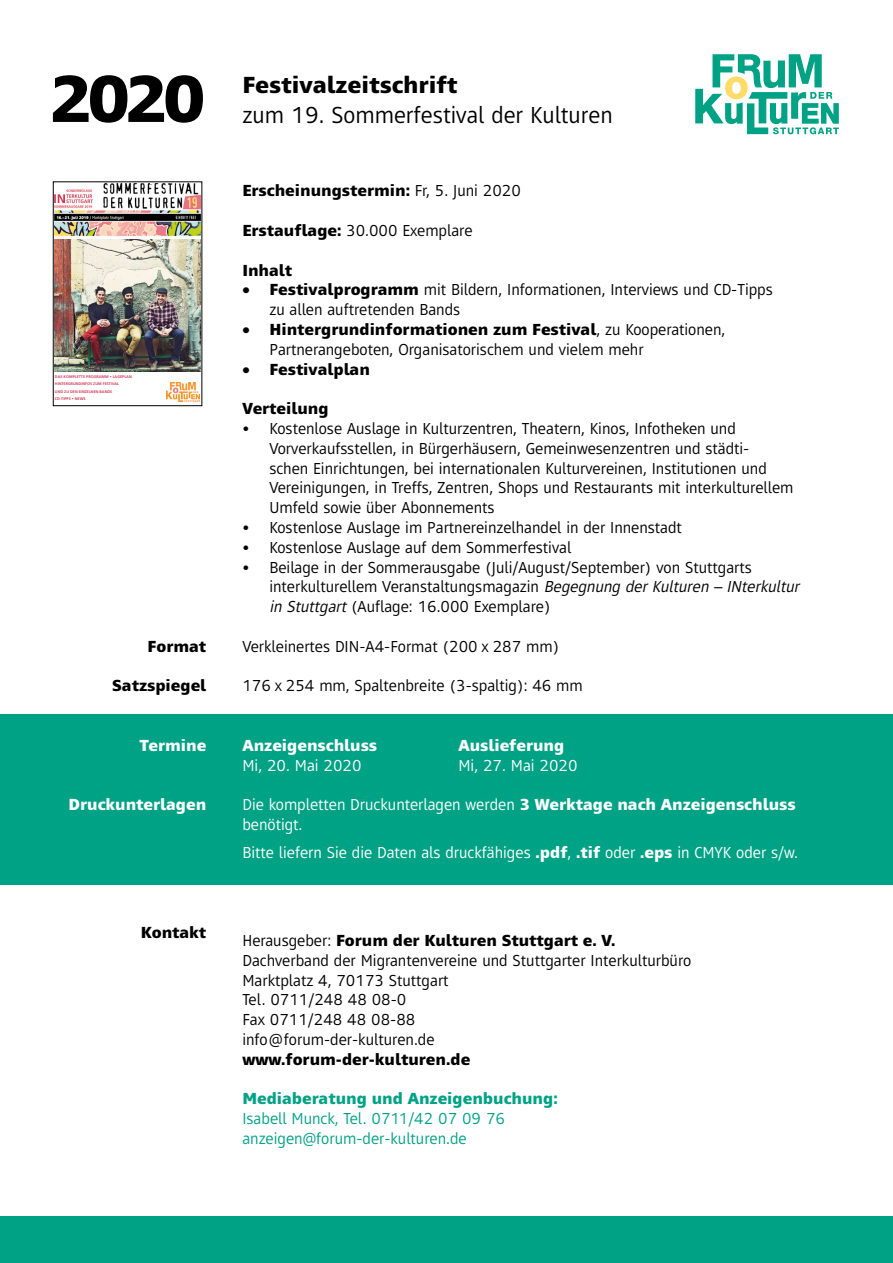
<style>
.page{position:relative;width:893px;height:1263px;background:#fff}
.page>*{position:absolute;margin:0;border:0;box-sizing:border-box;transform-origin:0 0}
.t1{font:800 69px "Mayberry Pro";color:#000}
.t2{font:24px "Mayberry Pro";color:#000}
.t3{font:800 24px "Mayberry Pro";color:#000}
.t4{font:16.5px/19.8px "Mayberry Pro";color:#000}
.t5{font:16.5px/19.8px "Mayberry Pro";color:#fff}
.t6{font:800 16.5px "Mayberry Pro";color:#000}
.t7{font:16.5px "Mayberry Pro";color:#00a285}
.t8{font:800 16.5px "Mayberry Pro";color:#fff}
.t9{font:800 16.5px "Mayberry Pro";color:#00a285}
.t10{font:700 3.9px/7.1px "Frutiger";color:#d13857}
.t11{font:700 2.55px "Frutiger";letter-spacing:-.02em;color:#fff;scale:1.09 1}
.s1{font-weight:400}
.s2{font-weight:800}
.s3{font-style:italic}
</style>
<div class="page">
<div style="left:0;top:714px;width:893px;height:170px;background:#00a285"></div>
<div style="left:0;top:1216px;width:893px;height:47px;background:#00a285"></div>
<svg style="left:695px;top:54px;width:144px;height:80px"></svg>
<img style="left:55px;top:239px;width:145px;height:132px">
<img style="left:166px;top:382px;width:34px;height:19px">
<img style="left:55px;top:184px;width:145px;height:52px">
<h1 class="t1" style="left:49px;top:52px;width:158px">2020</h1>
<p class="t11" style="left:60px;top:367px;width:23px">Monsieur Doumani</p>
<p class="t10" style="left:55px;top:373px;width:78px">DAS KOMPLETTE PROGRAMM • LAGEPLAN<br>HINTERGRUNDINFOS ZUM FESTIVAL<br>UND ZU DEN EINZELNEN BANDS<br>CD-TIPPS • NEWS</p>
<p class="t6" style="left:148px;top:635px;width:60px">Format</p>
<p class="t6" style="left:112px;top:675px;width:96px">Satzspiegel</p>
<p class="t8" style="left:140px;top:734px;width:68px">Termine</p>
<p class="t8" style="left:69px;top:793px;width:139px">Druckunterlagen</p>
<p class="t6" style="left:141px;top:921px;width:67px">Kontakt</p>
<h2 class="t3" style="left:242px;top:68px;width:217px">Festivalzeitschrift</h2>
<h2 class="t2" style="left:242px;top:98px;width:372px">zum 19. Sommerfestival der Kulturen</h2>
<p class="t6" style="left:242px;top:179px;width:280px">Erscheinungstermin: <span class="s1">Fr, 5. Juni 2020</span></p>
<p class="t4" style="left:242px;top:220px;width:232px"><span class="s2">Erstauflage:</span> 30.000 Exemplare</p>
<p class="t6" style="left:242px;top:259px;width:51px">Inhalt</p>
<p class="t4" style="left:269px;top:279px;width:505px;text-indent:-27px"><span class="s2">• Festivalprogramm</span> mit Bildern, Informationen, Interviews und CD-Tipps zu allen auftretenden Bands</p>
<p class="t4" style="left:269px;top:319px;width:457px;text-indent:-27px"><span class="s2">• Hintergrundinformationen zum Festival</span>, zu Kooperationen,<br>Partnerangeboten, Organisatorischem und vielem mehr</p>
<p class="t6" style="left:242px;top:358px;width:129px">• Festivalplan</p>
<p class="t6" style="left:242px;top:397px;width:88px">Verteilung</p>
<p class="t4" style="left:269px;top:418px;width:526px;text-indent:-27px">• Kostenlose Auslage in Kulturzentren, Theatern, Kinos, Infotheken und Vorverkaufsstellen, in Bürgerhäusern, Gemeinwesenzentren und städti-<br>schen Einrichtungen, bei internationalen Kulturvereinen, Institutionen und Vereinigungen, in Treffs, Zentren, Shops und Restaurants mit interkulturellem Umfeld sowie über Abonnements</p>
<p class="t4" style="left:242px;top:517px;width:441px">• Kostenlose Auslage im Partnereinzelhandel in der Innenstadt</p>
<p class="t4" style="left:242px;top:536px;width:330px">• Kostenlose Auslage auf dem Sommerfestival</p>
<p class="t4" style="left:269px;top:556px;width:535px;text-indent:-27px">• Beilage in der Sommerausgabe (Juli/August/September) von Stuttgarts interkulturellem Veranstaltungsmagazin <span class="s3">Begegnung derKulturen – INterkultur in Stuttgart</span>(Auflage: 16.000 Exemplare)</p>
<p class="t4" style="left:242px;top:635px;width:318px">Verkleinertes DIN-A4-Format (200 x 287 mm)</p>
<p class="t4" style="left:242px;top:675px;width:342px">176 x 254 mm, Spaltenbreite (3-spaltig): 46 mm</p>
<p class="t8" style="left:242px;top:734px;width:136px">Anzeigenschluss</p>
<p class="t8" style="left:458px;top:734px;width:107px">Auslieferung</p>
<p class="t5" style="left:242px;top:754px;width:121px">Mi, 20. Mai 2020</p>
<p class="t5" style="left:458px;top:754px;width:121px">Mi, 27. Mai 2020</p>
<p class="t5" style="left:242px;top:794px;width:555px">Die kompletten Druckunterlagen werden <span class="s2">3 Werktage nach Anzeigenschluss </span>benötigt.</p>
<p class="t5" style="left:242px;top:842px;width:557px">Bitte liefern Sie die Daten als druckfähiges <span class="s2">.pdf</span>, <span class="s2">.tif</span> oder <span class="s2">.eps</span> in CMYK oder s/w.</p>
<p class="t6" style="left:242px;top:929px;width:375px"><span class="s1">Herausgeber:</span> Forum der Kulturen Stuttgart e. V.</p>
<p class="t4" style="left:242px;top:949px;width:451px">Dachverband der Migrantenvereine und Stuttgarter Interkulturbüro</p>
<p class="t4" style="left:242px;top:969px;width:208px">Marktplatz 4, 70173 Stuttgart</p>
<p class="t4" style="left:242px;top:989px;width:166px">Tel. 0711/248 48 08-0</p>
<p class="t4" style="left:242px;top:1009px;width:175px">Fax 0711/248 48 08-88</p>
<p class="t4" style="left:242px;top:1029px;width:194px">info@forum-der-kulturen.de</p>
<p class="t6" style="left:242px;top:1048px;width:229px">www.forum-der-kulturen.de</p>
<p class="t9" style="left:242px;top:1087px;width:317px">Mediaberatung und Anzeigenbuchung:</p>
<p class="t7" style="left:242px;top:1107px;width:264px">Isabell Munck, Tel. 0711/42 07 09 76</p>
<p class="t7" style="left:242px;top:1127px;width:226px">anzeigen@forum-der-kulturen.de</p>
</div>
